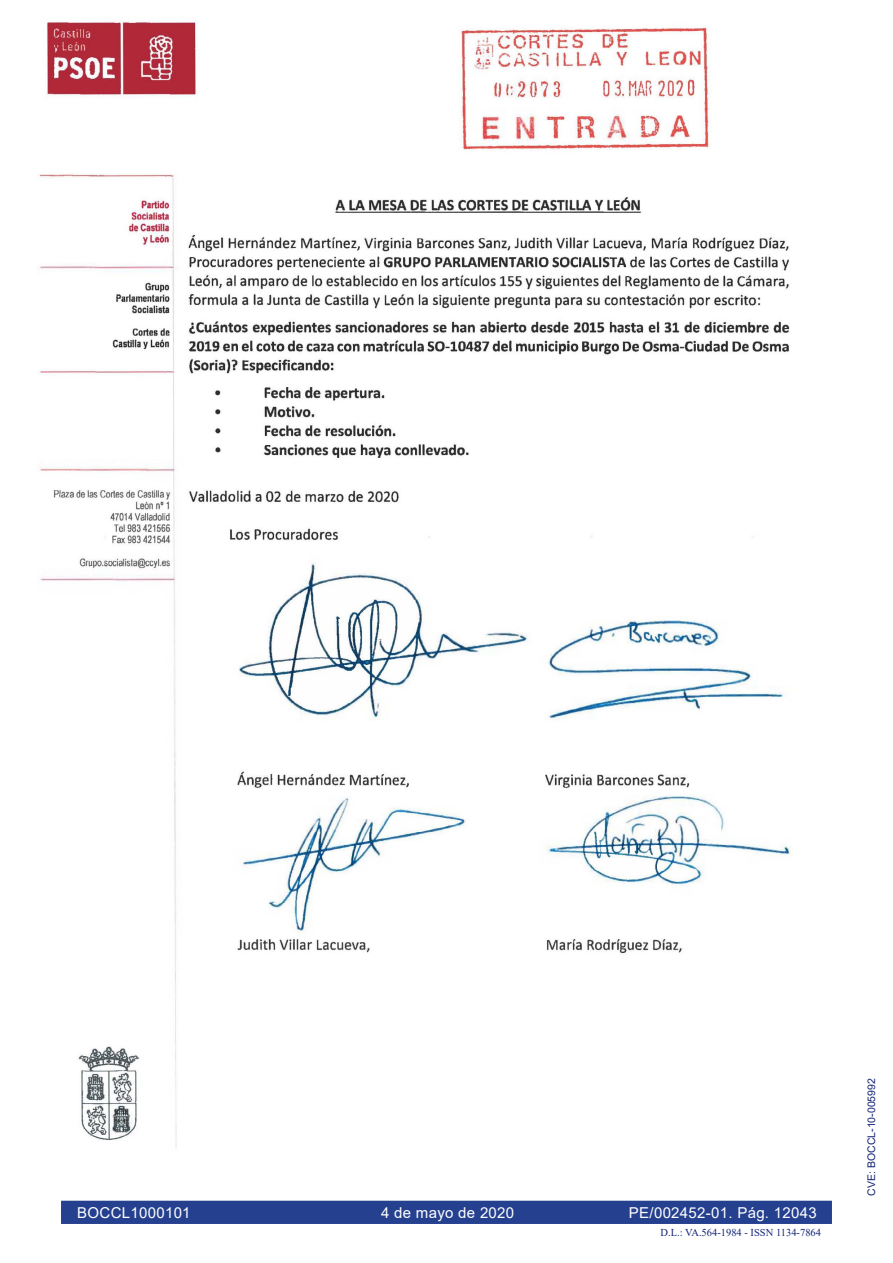
<style>
.page{position:relative;width:893px;height:1263px;background:#fff}
.page>*{position:absolute;margin:0;border:0;box-sizing:border-box;transform-origin:0 0}
.E_CVE{font:15px "Arial";letter-spacing:.02em;color:#fff}
.t1{font:10.5px "Times New Roman";color:#132477}
.t2{font:10.5px "Arial";color:#132477}
</style>
<div class="page">
<div style="left:60px;top:1200px;width:773px;height:25px;background:#25408f"></div>
<div style="left:60px;top:1199px;width:773px;height:26px;border:2px solid #fff"></div>
<img style="left:38px;top:20px;width:795px;height:1180px">
<p class="E_CVE" style="left:77px;top:1202px;width:115px">BOCCL1000101</p>
<p class="E_CVE" style="left:381px;top:1202px;width:135px">4 de mayo de 2020</p>
<p class="E_CVE" style="left:629px;top:1202px;width:189px">PE/002452-01. Pág. 12043</p>
<p class="t1" style="left:661px;top:1225px;width:162px">D.L.: VA.564-1984 - ISSN 1134-7864</p>
<p class="t2" style="left:864px;top:1195px;width:119px;rotate:-90deg">CVE: BOCCL-10-005992</p>
</div>
